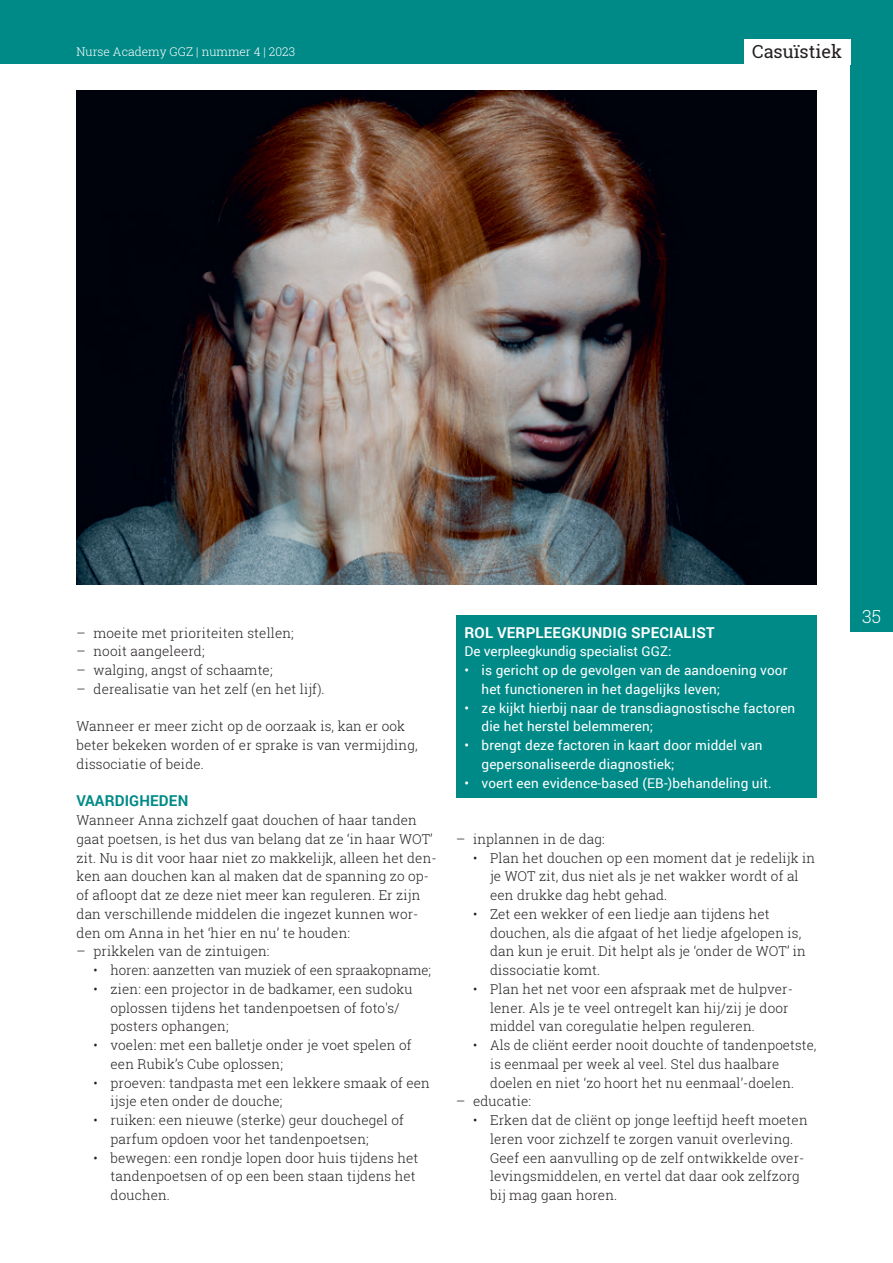
<style>
.page{position:relative;width:893px;height:1263px;background:#fff}
.page>*{position:absolute;margin:0;border:0;box-sizing:border-box;transform-origin:0 0}
.t1{font:18px "Roboto Slab";color:#231f20}
.t2{font:300 18px "Roboto Slab";color:#fff}
.t3{font:700 15px "Roboto";letter-spacing:.01em;color:#fff}
.t4{font:700 15px "Roboto";letter-spacing:.01em;color:#008a87}
.t5{font:300 13.5px/18.8px "Roboto Slab";letter-spacing:.01em;color:#231f20}
.t6{font:13.5px/18.8px "Roboto";letter-spacing:.01em;color:#fff}
.t7{font:300 12px "Roboto Slab";color:#fff}
</style>
<div class="page">
<div style="left:0;top:0;width:893px;height:64px;background:#008a87"></div>
<div style="left:850px;top:0;width:43px;height:631px;background:#008a87"></div>
<div style="left:744px;top:39px;width:106px;height:26px;background:#fff"></div>
<div style="left:456px;top:615px;width:360px;height:33px;background:#008a87"></div>
<div style="left:456px;top:636px;width:360px;height:30px;background:#008a87"></div>
<div style="left:456px;top:654px;width:360px;height:50px;background:#008a87"></div>
<div style="left:456px;top:692px;width:360px;height:49px;background:#008a87"></div>
<div style="left:456px;top:729px;width:360px;height:50px;background:#008a87"></div>
<div style="left:456px;top:767px;width:360px;height:31px;background:#008a87"></div>
<img style="left:77px;top:91px;width:739px;height:493px">
<p class="t7" style="left:77px;top:43px;width:220px">Nurse Academy GGZ | nummer 4 | 2023</p>
<h1 class="t1" style="left:752px;top:39px;width:91px">Casuïstiek</h1>
<p class="t5" style="left:77px;top:623px;width:219px">– moeite met prioriteiten stellen;</p>
<p class="t5" style="left:77px;top:642px;width:130px">– nooit aangeleerd;</p>
<p class="t5" style="left:77px;top:660px;width:198px">– walging, angst of schaamte;</p>
<p class="t5" style="left:77px;top:679px;width:250px">– derealisatie van het zelf (en het lijf).</p>
<p class="t5" style="left:77px;top:717px;width:343px">Wanneer er meer zicht op de oorzaak is, kan er ook beter bekeken worden of er sprake is van vermijding, dissociatie of beide.</p>
<p class="t4" style="left:77px;top:790px;width:113px">VAARDIGHEDEN</p>
<p class="t5" style="left:77px;top:810px;width:362px">Wanneer Anna zichzelf gaat douchen of haar tanden gaat poetsen, is het dus van belang dat ze ‘in haar WOT’ zit. Nu is dit voor haar niet zo makkelijk, alleen het den&shy;ken aan douchen kan al maken dat de spanning zo op&shy;of afloopt dat ze deze niet meer kan reguleren. Er zijn dan verschillende middelen die ingezet kunnen wor&shy;den om Anna in het ‘hier en nu’ te houden:</p>
<p class="t5" style="left:77px;top:942px;width:194px">– prikkelen van de zintuigen:</p>
<p class="t5" style="left:94px;top:960px;width:339px">• horen: aanzetten van muziek of een spraakopname;</p>
<p class="t5" style="left:111px;top:979px;width:304px;text-indent:-17px">• zien: een projector in de badkamer, een sudoku oplossen tijdens het tandenpoetsen of foto's/ posters ophangen;</p>
<p class="t5" style="left:111px;top:1035px;width:303px;text-indent:-17px">• voelen: met een balletje onder je voet spelen of een Rubik’s Cube oplossen;</p>
<p class="t5" style="left:111px;top:1073px;width:321px;text-indent:-17px">• proeven: tandpasta met een lekkere smaak of een ijsje eten onder de douche;</p>
<p class="t5" style="left:111px;top:1110px;width:295px;text-indent:-17px">• ruiken: een nieuwe (sterke) geur douchegel of parfum opdoen voor het tandenpoetsen;</p>
<p class="t5" style="left:111px;top:1148px;width:309px;text-indent:-17px">• bewegen: een rondje lopen door huis tijdens het tandenpoetsen of op een been staan tijdens het douchen.</p>
<p class="t3" style="left:465px;top:622px;width:252px">ROL VERPLEEGKUNDIG SPECIALIST</p>
<p class="t6" style="left:465px;top:642px;width:208px">De verpleegkundig specialist GGZ:</p>
<p class="t6" style="left:482px;top:660px;width:307px;text-indent:-17px">• is gericht op de gevolgen van de aandoening voor het functioneren in het dagelijks leven;</p>
<p class="t6" style="left:482px;top:698px;width:315px;text-indent:-17px">• ze kijkt hierbij naar de transdiagnostische factoren die het herstel belemmeren;</p>
<p class="t6" style="left:482px;top:735px;width:283px;text-indent:-17px">• brengt deze factoren in kaart door middel van gepersonaliseerde diagnostiek;</p>
<p class="t6" style="left:465px;top:773px;width:309px">• voert een evidence-based (EB-)behandeling uit.</p>
<p class="t5" style="left:456px;top:829px;width:150px">– inplannen in de dag:</p>
<p class="t5" style="left:490px;top:848px;width:327px;text-indent:-17px">• Plan het douchen op een moment dat je redelijk in je WOT zit, dus niet als je net wakker wordt of al een drukke dag hebt gehad.</p>
<p class="t5" style="left:490px;top:904px;width:317px;text-indent:-17px">• Zet een wekker of een liedje aan tijdens het douchen, als die afgaat of het liedje afgelopen is, dan kun je eruit. Dit helpt als je ‘onder de WOT’ in dissociatie komt.</p>
<p class="t5" style="left:490px;top:979px;width:304px;text-indent:-17px">• Plan het net voor een afspraak met de hulpver&shy;lener. Als je te veel ontregelt kan hij/zij je door middel van coregulatie helpen reguleren.</p>
<p class="t5" style="left:490px;top:1035px;width:328px;text-indent:-17px">• Als de cliënt eerder nooit douchte of tandenpoetste, is eenmaal per week al veel. Stel dus haalbare doelen en niet ‘zo hoort het nu eenmaal’-doelen.</p>
<p class="t5" style="left:456px;top:1092px;width:77px">– educatie:</p>
<p class="t5" style="left:490px;top:1110px;width:319px;text-indent:-17px">• Erken dat de cliënt op jonge leeftijd heeft moeten leren voor zichzelf te zorgen vanuit overleving.<br>Geef een aanvulling op de zelf ontwikkelde over&shy;levingsmiddelen, en vertel dat daar ook zelfzorg bij mag gaan horen.</p>
<h1 class="t2" style="left:862px;top:604px;width:21px">35</h1>
</div>
